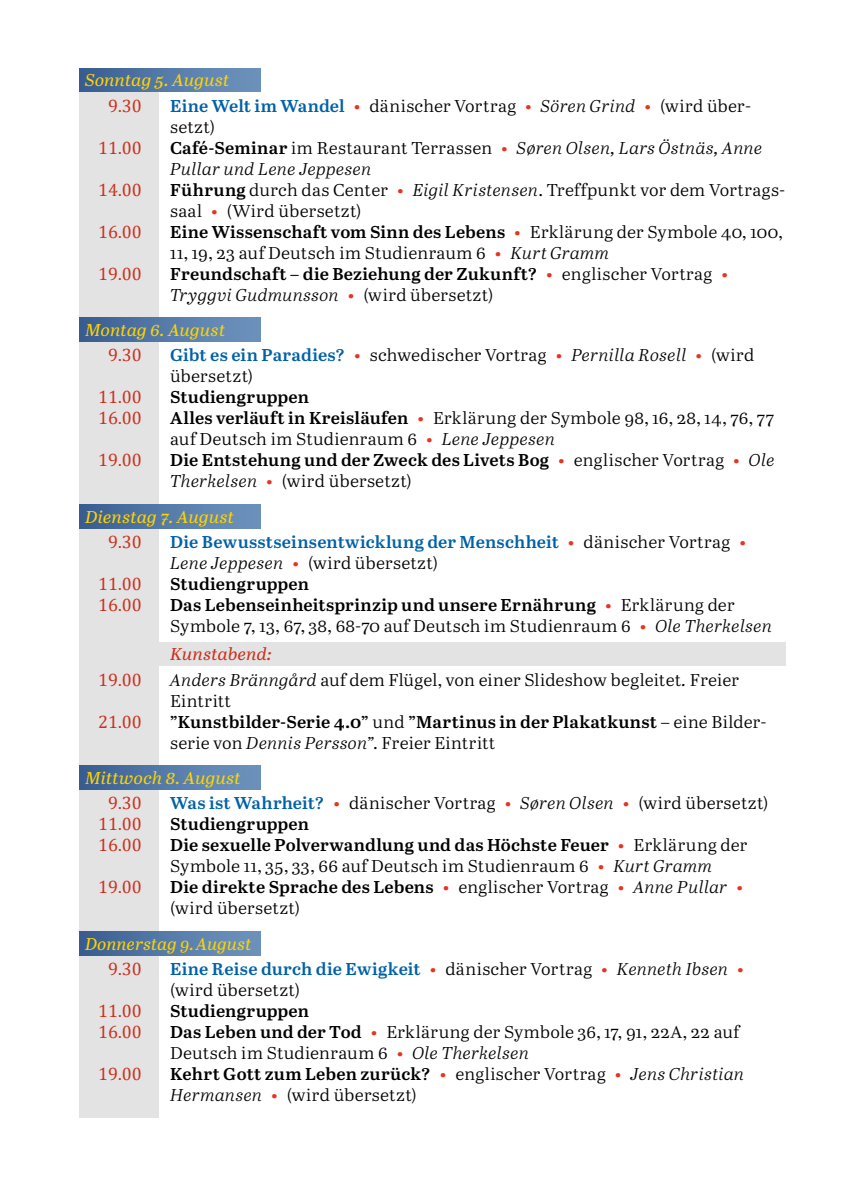
<style>
.page{position:relative;width:842px;height:1191px;background:#fff}
.page>*{position:absolute;margin:0;border:0;box-sizing:border-box;transform-origin:0 0}
.t1{font:18px/21px "Cambria Math";color:#cb301d}
.t2{font:17.2px/21px "Abril Text Lt";letter-spacing:.015em;color:#000;scale:1.05 1}
.t3{font:600 17.2px/21px "Abril Text";letter-spacing:.01em;color:#000;scale:1.05 1}
.t4{font:600 17.2px "Abril Text";letter-spacing:.015em;color:#0061a7;scale:1.05 1}
.t5{font:italic 17.2px "Abril Text";letter-spacing:.01em;color:#ffd400;scale:1.05 1}
.t6{font:italic 17.2px "Abril Text Lt";letter-spacing:.01em;color:#000;scale:1.05 1}
.t7{font:italic 17.2px "Abril Text";letter-spacing:.01em;color:#ffd400}
.t8{font:italic 17.2px "Abril Text";letter-spacing:.01em;color:#cb301d;scale:1.05 1}
.s1{font-family:"Abril Text";font-weight:600;color:#0061a7}
.s2{font-family:"Abril Text";font-weight:600;color:#e63322}
.s3{font-style:italic}
.s4{font-family:"Abril Text";font-weight:600}
.s5{color:#e63322}
.s6{font-family:"Abril Text Lt";font-weight:400}
.s7{font-family:"Abril Text";font-weight:600;font-style:normal;color:#e63322}
.s8{font-style:normal}
.s9{font-family:"Abril Text Lt";font-weight:400;font-style:italic}
.s10{font-family:"Abril Text Lt";font-weight:400;color:#000}
.s11{font-family:"Abril Text Lt";font-weight:400;font-style:italic;color:#000}
</style>
<div class="page">
<div style="left:79px;top:92px;width:80px;height:226px;background:#e3e3e3"></div>
<div style="left:79px;top:342px;width:80px;height:162px;background:#e3e3e3"></div>
<div style="left:79px;top:789px;width:80px;height:142px;background:#e3e3e3"></div>
<div style="left:79px;top:955px;width:80px;height:163px;background:#e3e3e3"></div>
<div style="left:79px;top:528px;width:80px;height:237px;background:#e3e3e3"></div>
<div style="left:159px;top:642px;width:626px;height:24px;background:#e3e3e3"></div>
<div style="left:79px;top:931px;width:182px;height:24px;background:linear-gradient(to right,#3a5e92,#6f96bf)"></div>
<div style="left:79px;top:765px;width:182px;height:24px;background:linear-gradient(to right,#3a5e92,#6f96bf)"></div>
<div style="left:79px;top:504px;width:182px;height:24px;background:linear-gradient(to right,#3a5e92,#6f96bf)"></div>
<div style="left:79px;top:318px;width:182px;height:24px;background:linear-gradient(to right,#3a5e92,#6f96bf)"></div>
<div style="left:79px;top:68px;width:182px;height:24px;background:linear-gradient(to right,#3a5e92,#6f96bf)"></div>
<p class="t5" style="left:85px;top:68px;width:139px">Sonntag 5. August</p>
<p class="t1" style="left:108px;top:95px;width:35px">9.30</p>
<p class="t1" style="left:98px;top:137px;width:45px">11.00</p>
<p class="t1" style="left:98px;top:179px;width:45px">14.00</p>
<p class="t1" style="left:98px;top:221px;width:45px">16.00</p>
<p class="t1" style="left:98px;top:263px;width:45px">19.00</p>
<p class="t2" style="left:170px;top:94px;width:587px"><span class="s1">Eine Welt im Wandel</span> <span class="s2">•</span> dänischer Vortrag <span class="s2">•</span> <span class="s3">Sören Grind</span> <span class="s2">•</span> (wird über&shy;setzt)<br><span class="s4">Café-Seminar</span> im Restaurant Terrassen <span class="s2">•</span> <span class="s3">Søren Olsen, Lars Östnäs, Anne Pullar und Lene Jeppesen<br></span><span class="s4">Führung</span> durch das Center <span class="s2">•</span> <span class="s3">Eigil Kristensen</span>. Treffpunkt vor dem Vortrags&shy;saal <span class="s2">•</span> (Wird übersetzt)</p>
<p class="t3" style="left:170px;top:220px;width:585px">Eine Wissenschaft vom Sinn des Lebens <span class="s5">•</span> <span class="s6">Erklärung der Symbole 40, 100,</span></p>
<p class="t2" style="left:170px;top:241px;width:420px">11, 19, 23 auf Deutsch im Studienraum 6 <span class="s2">•</span> <span class="s3">Kurt Gramm</span></p>
<p class="t3" style="left:170px;top:262px;width:533px">Freundschaft – die Beziehung der Zukunft? <span class="s5">•</span> <span class="s6">englischer Vortrag</span> <span class="s5">•</span></p>
<p class="t6" style="left:170px;top:282px;width:309px">Tryggvi Gudmunsson <span class="s7">•</span> <span class="s8">(wird übersetzt)</span></p>
<p class="t5" style="left:85px;top:317px;width:135px">Montag 6. August</p>
<p class="t1" style="left:108px;top:345px;width:35px">9.30</p>
<p class="t1" style="left:98px;top:387px;width:45px">11.00<br>16.00</p>
<p class="t1" style="left:98px;top:450px;width:45px">19.00</p>
<p class="t2" style="left:170px;top:344px;width:558px"><span class="s1">Gibt es ein Paradies?</span> <span class="s2">•</span> schwedischer Vortrag <span class="s2">•</span> <span class="s3">Pernilla Rosell</span> <span class="s2">•</span> (wird übersetzt)</p>
<p class="t3" style="left:170px;top:386px;width:134px">Studiengruppen</p>
<p class="t2" style="left:170px;top:407px;width:576px"><span class="s4">Alles verläuft in Kreisläufen</span> <span class="s2">•</span> Erklärung der Symbole 98, 16, 28, 14, 76, 77 auf Deutsch im Studienraum 6 <span class="s2">•</span> <span class="s3">Lene Jeppesen</span></p>
<p class="t3" style="left:170px;top:449px;width:577px">Die Entstehung und der Zweck des Livets Bog <span class="s5">•</span> <span class="s6">englischer Vortrag</span> <span class="s5">•</span> <span class="s9">Ole</span></p>
<p class="t2" style="left:170px;top:470px;width:232px"><span class="s3">Therkelsen</span> <span class="s2">•</span> (wird übersetzt)</p>
<p class="t5" style="left:85px;top:504px;width:143px">Dienstag 7. August</p>
<p class="t1" style="left:108px;top:531px;width:35px">9.30</p>
<p class="t1" style="left:98px;top:573px;width:45px">11.00<br>16.00</p>
<p class="t1" style="left:98px;top:669px;width:45px">19.00</p>
<p class="t1" style="left:98px;top:711px;width:45px">21.00</p>
<p class="t4" style="left:170px;top:529px;width:550px">Die Bewusstseinsentwicklung der Menschheit <span class="s5">•</span> <span class="s10">dänischer Vortrag</span> <span class="s5">•</span></p>
<p class="t2" style="left:170px;top:552px;width:257px"><span class="s3">Lene Jeppesen</span> <span class="s2">•</span> (wird übersetzt)</p>
<p class="t3" style="left:170px;top:573px;width:539px">Studiengruppen<br>Das Lebenseinheitsprinzip und unsere Ernährung <span class="s5">•</span> <span class="s6">Erklärung der</span></p>
<p class="t2" style="left:170px;top:615px;width:575px">Symbole 7, 13, 67, 38, 68-70 auf Deutsch im Studienraum 6 <span class="s2">•</span> <span class="s3">Ole Therkelsen</span></p>
<p class="t2" style="left:170px;top:668px;width:543px"><span class="s3">Anders Bränngård</span> auf dem Flügel, von einer Slideshow begleitet<span class="s3">.</span> Freier<br>Eintritt</p>
<p class="t3" style="left:170px;top:710px;width:568px">”Kunstbilder-Serie 4.0” <span class="s6">und</span> ”Martinus in der Plakatkunst <span class="s6">– eine Bilder-</span></p>
<p class="t2" style="left:170px;top:731px;width:311px">serie von <span class="s3">Dennis Persson”</span>. Freier Eintritt</p>
<p class="t8" style="left:170px;top:642px;width:98px">Kunstabend:</p>
<p class="t5" style="left:85px;top:765px;width:150px">Mittwoch 8. August</p>
<p class="t1" style="left:98px;top:792px;width:45px;text-align:center">9.30<br>11.00<br>16.00</p>
<p class="t1" style="left:98px;top:876px;width:45px">19.00</p>
<p class="t2" style="left:170px;top:792px;width:571px"><span class="s1">Was ist Wahrheit?</span> <span class="s2">•</span> dänischer Vortrag <span class="s2">•</span> <span class="s3">Søren Olsen</span> <span class="s2">•</span> (wird übersetzt)</p>
<p class="t3" style="left:170px;top:813px;width:551px">Studiengruppen<br>Die sexuelle Polverwandlung und das Höchste Feuer <span class="s5">•</span> <span class="s6">Erklärung der</span></p>
<p class="t2" style="left:170px;top:855px;width:518px">Symbole 11, 35, 33, 66 auf Deutsch im Studienraum 6 <span class="s2">•</span> <span class="s3">Kurt Gramm</span></p>
<p class="t3" style="left:170px;top:876px;width:547px">Die direkte Sprache des Lebens <span class="s5">•</span> <span class="s6">englischer Vortrag</span> <span class="s5">•</span> <span class="s9">Anne Pullar</span> <span class="s5">•</span></p>
<p class="t2" style="left:170px;top:897px;width:125px">(wird übersetzt)</p>
<p class="t7" style="left:85px;top:931px;width:168px">Donnerstag 9.August</p>
<p class="t1" style="left:108px;top:958px;width:35px">9.30</p>
<p class="t1" style="left:98px;top:1000px;width:45px">11.00<br>16.00</p>
<p class="t1" style="left:98px;top:1063px;width:45px">19.00</p>
<p class="t4" style="left:170px;top:956px;width:548px">Eine Reise durch die Ewigkeit <span class="s5">•</span> <span class="s10">dänischer Vortrag</span> <span class="s5">•</span> <span class="s11">Kenneth Ibsen</span> <span class="s5">•</span></p>
<p class="t2" style="left:170px;top:978px;width:125px">(wird übersetzt)</p>
<p class="t3" style="left:170px;top:999px;width:134px">Studiengruppen</p>
<p class="t2" style="left:170px;top:1020px;width:544px"><span class="s4">Das Leben und der Tod</span> <span class="s2">•</span> Erklärung der Symbole 36, 17, 91, 22A, 22 auf<br>Deutsch im Studienraum 6 <span class="s2">•</span> <span class="s3">Ole Therkelsen</span></p>
<p class="t3" style="left:170px;top:1062px;width:548px">Kehrt Gott zum Leben zurück? <span class="s5">•</span> <span class="s6">englischer Vortrag</span> <span class="s5">•</span> <span class="s9">Jens Christian</span></p>
<p class="t2" style="left:170px;top:1083px;width:236px"><span class="s3">Hermansen</span> <span class="s2">•</span> (wird übersetzt)</p>
</div>
